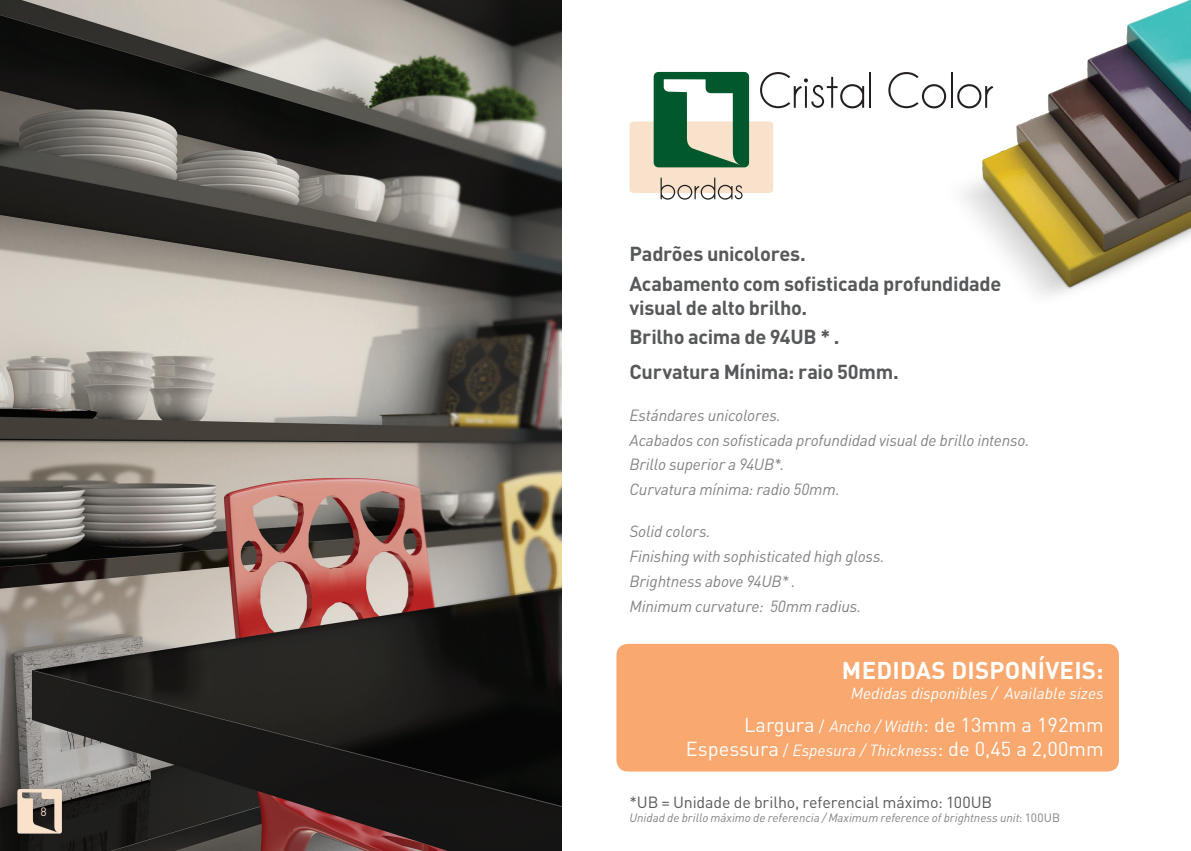
<style>
.page{position:relative;width:1191px;height:851px;background:#fff}
.page>*{position:absolute;margin:0;border:0;box-sizing:border-box;transform-origin:0 0}
.t1{font:700 24px "DIN Pro";letter-spacing:.01em;color:#fff}
.t2{font:700 20px/29.6px "DIN Pro";letter-spacing:-.015em;color:#57585a}
.t3{font:20px/24px "DIN Pro";color:#fff;text-align:right}
.t4{font:italic 16px/24.8px "DIN";letter-spacing:-.01em;color:#808285}
.t5{font:16px "DIN Pro";letter-spacing:-.01em;color:#57585a}
.t6{font:italic 16px "DIN";color:#fff}
.t7{font:italic 12px "DIN";color:#808285}
.t8{font:12px "DIN Pro";color:#f9e2cb}
.s1{font-size:16px}
.s2{font-family:"DIN";font-style:italic;font-size:16px}
.s3{font-family:"DIN Pro";font-style:normal}
</style>
<div class="page">
<div style="left:616px;top:643px;width:503px;height:128px;background:#f9a86f;border-radius:11px"></div>
<svg style="left:629px;top:72px;width:235px;height:128px"></svg>
<hr style="left:869px;top:72px;width:2px;height:36px;background:#231f20">
<svg style="left:888px;top:72px;width:58px;height:36px"></svg>
<img style="left:0;top:0;width:561px;height:850px">
<img style="left:946px;top:0;width:244px;height:296px">
<img style="left:1190px;top:0;width:1px;height:236px">
<svg style="left:17px;top:788px;width:45px;height:45px;background:#b0a293"></svg>
<p class="t8" style="left:41px;top:803px;width:8px">8</p>
<p class="t2" style="left:629px;top:238px;width:373px">Padrões unicolores.<br>Acabamento com sofisticada profundidade</p>
<p class="t2" style="left:629px;top:292px;width:212px">visual de alto brilho.<br>Brilho acima de 94UB * .</p>
<p class="t2" style="left:629px;top:356px;width:271px">Curvatura Mínima: raio 50mm.</p>
<p class="t4" style="left:629px;top:402px;width:401px">Estándares unicolores.<br>Acabados con sofisticada profundidad visual de brillo intenso.<br>Brillo superior a 94UB*.<br>Curvatura mínima: radio 50mm.</p>
<p class="t4" style="left:629px;top:518px;width:257px">Solid colors.<br>Finishing with sophisticated high gloss.<br>Brightness above 94UB* .<br>Minimum curvature: 50mm radius.</p>
<h1 class="t1" style="left:842px;top:654px;width:263px">Medi das disponíveis:</h1>
<p class="t6" style="left:850px;top:682px;width:254px">Medidas disponibles / Available sizes</p>
<p class="t3" style="left:686px;top:711px;width:419px">Largura <span class="s1">/</span> <span class="s2">Ancho / Width</span>: de 13mm a 192mm<br>Espessura <span class="s1">/</span> <span class="s2">Espesura / Thickness</span>: de 0,45 a 2,00mm</p>
<p class="t5" style="left:629px;top:791px;width:364px">*UB = Unidade de brilho, referencial máximo: 100UB</p>
<p class="t7" style="left:629px;top:810px;width:432px">Unidad de brillo máximo de referencia / Maximum reference of brightness unit<span class="s3">: 100UB</span></p>
</div>
